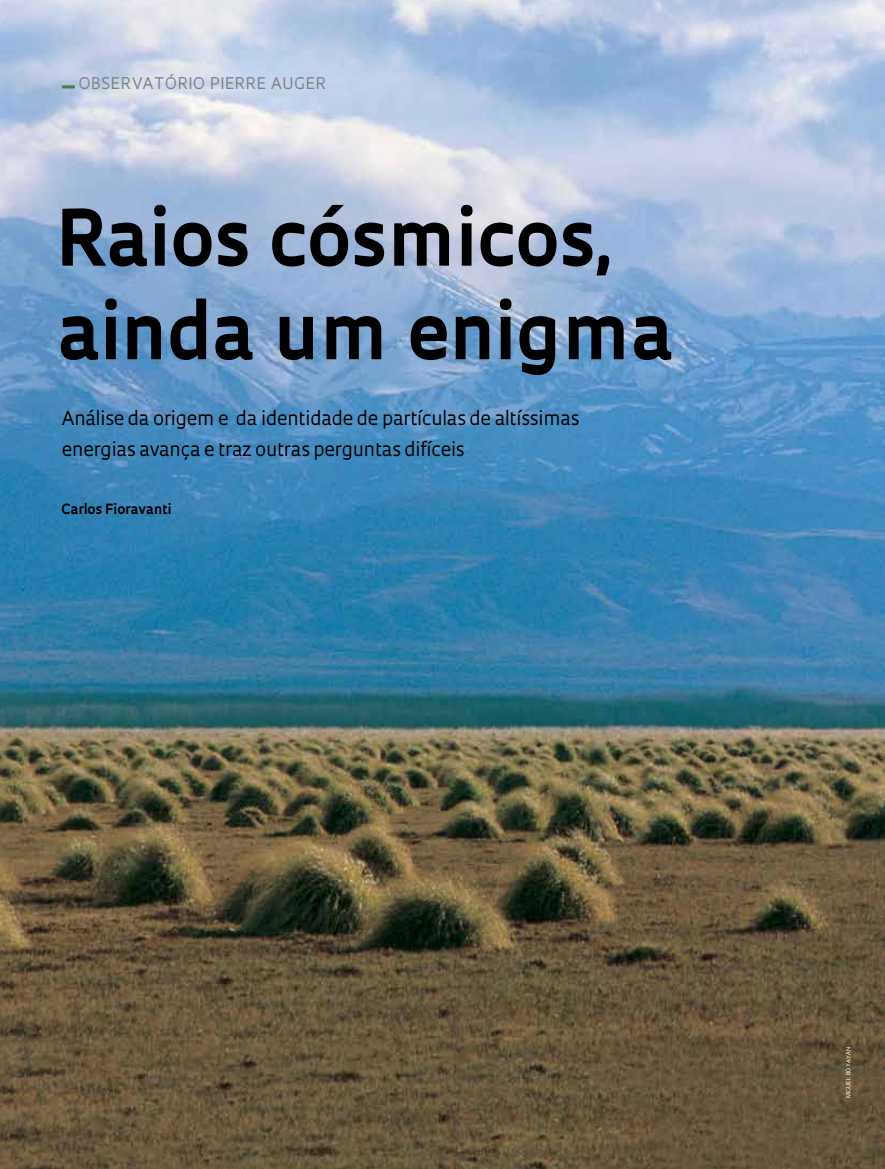
<style>
.page{position:relative;width:885px;height:1169px;background:#fff}
.page>*{position:absolute;margin:0;border:0;box-sizing:border-box;transform-origin:0 0}
.t1{font:700 75.45px/93.4px "Fapesp";color:#000}
.t2{font:18.75px/30.9px "Fapesp";letter-spacing:-.01em;color:#000}
.t3{font:15.6px "Fapesp";letter-spacing:.05em;color:#808285}
.t4{font:700 13.65px "Fapesp";letter-spacing:.015em;color:#000}
.t5{font:5.7px "Fapesp";letter-spacing:.025em;color:#fff}
.s1{font-weight:700;font-size:24px;color:#438244}
</style>
<div class="page">
<img style="left:0;top:0;width:885px;height:1168px">
<p class="t3" style="left:62px;top:72px;width:265px"><span class="s1">_</span> Observatório Pierre Auger</p>
<h1 class="t1" style="left:58px;top:187px;width:618px">Raios cósmicos, ainda um enigma</h1>
<p class="t2" style="left:62px;top:401px;width:519px">Análise da origem e da identidade de partículas de altíssimas energias avança e traz outras perguntas difíceis</p>
<p class="t4" style="left:62px;top:499px;width:111px">Carlos Fioravanti</p>
<p class="t5" style="left:844px;top:1098px;width:52px;rotate:-90deg">miguel boyayan</p>
</div>
